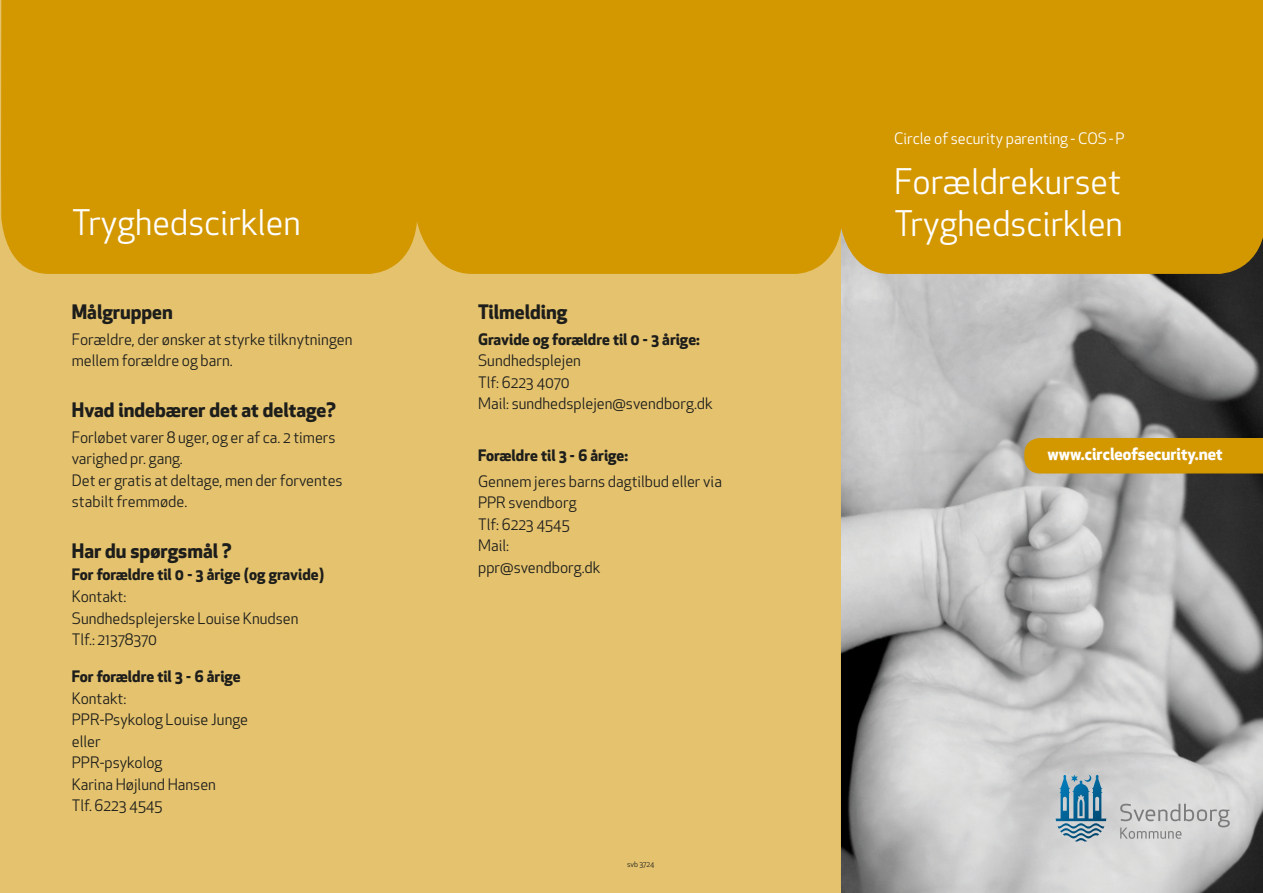
<style>
.page{position:relative;width:1263px;height:893px;background:#fff}
.page>*{position:absolute;margin:0;border:0;box-sizing:border-box;transform-origin:0 0}
.t1{font:34.5px "Apex New";color:#fff}
.t2{font:700 19.5px "Apex New";color:#1d1d1b}
.t3{font:700 16.5px "Apex New";color:#fff}
.t4{font:15.45px/21.6px "Apex New";color:#1d1d1b}
.t5{font:700 15.45px "Apex New";color:#1d1d1b}
.t6{font:15.45px "Apex New";color:#fff}
.t7{font:7.5px "Apex New";color:#1d1d1b}
</style>
<div class="page">
<img style="left:841px;top:274px;width:422px;height:619px">
<div style="left:0;top:0;width:840px;height:893px;background:#e5c36e"></div>
<div style="left:1px;top:0;width:1262px;height:274px;background:#d39700"></div>
<div style="left:1024px;top:438px;width:239px;height:35px;background:#d39700"></div>
<svg style="left:1056px;top:775px;width:50px;height:67px;background:#79a0b5"></svg>
<svg style="left:1120px;top:804px;width:110px;height:35px;background:#c7c7c6"></svg>
<p class="t6" style="left:894px;top:129px;width:232px">Circle of security parenting - COS - P</p>
<h1 class="t1" style="left:894px;top:160px;width:228px">Forældrekurset</h1>
<h1 class="t1" style="left:72px;top:201px;width:230px">Tryghedscirklen</h1>
<h1 class="t1" style="left:894px;top:201px;width:230px">Tryghedscirklen</h1>
<p class="t2" style="left:72px;top:298px;width:103px">Målgruppen</p>
<p class="t4" style="left:72px;top:328px;width:282px">Forældre, der ønsker at styrke tilknytningen mellem forældre og barn.</p>
<p class="t2" style="left:72px;top:396px;width:266px">Hvad indebærer det at deltage?</p>
<p class="t4" style="left:72px;top:426px;width:272px">Forløbet varer 8 uger, og er af ca. 2 timers varighed pr. gang.<br>Det er gratis at deltage, men der forventes stabilt fremmøde.</p>
<p class="t2" style="left:72px;top:536px;width:161px">Har du spørgsmål ?</p>
<p class="t5" style="left:72px;top:564px;width:254px">For forældre til 0 - 3 årige (og gravide)</p>
<p class="t4" style="left:72px;top:586px;width:228px">Kontakt:<br>Sundhedsplejerske Louise Knudsen<br>Tlf.: 21378370</p>
<p class="t5" style="left:72px;top:665px;width:170px">For forældre til 3 - 6 årige</p>
<p class="t4" style="left:72px;top:687px;width:178px">Kontakt:<br>PPR-Psykolog Louise Junge eller<br>PPR-psykolog<br>Karina Højlund Hansen<br>Tlf. 6223 4545</p>
<p class="t2" style="left:478px;top:298px;width:91px">Tilmelding</p>
<p class="t5" style="left:478px;top:328px;width:223px">Gravide og forældre til 0 - 3 årige:</p>
<p class="t4" style="left:478px;top:350px;width:236px">Sundhedsplejen<br>Tlf: 6223 4070<br>Mail: sundhedsplejen@svendborg.dk</p>
<p class="t5" style="left:478px;top:444px;width:152px">Forældre til 3 - 6 årige:</p>
<p class="t4" style="left:478px;top:470px;width:245px">Gennem jeres barns dagtilbud eller via<br>PPR svendborg<br>Tlf: 6223 4545<br>Mail:<br>ppr@svendborg.dk</p>
<p class="t7" style="left:627px;top:859px;width:29px">svb 3724</p>
<p class="t3" style="left:1047px;top:442px;width:177px">www.circleofsecurity.net</p>
</div>
